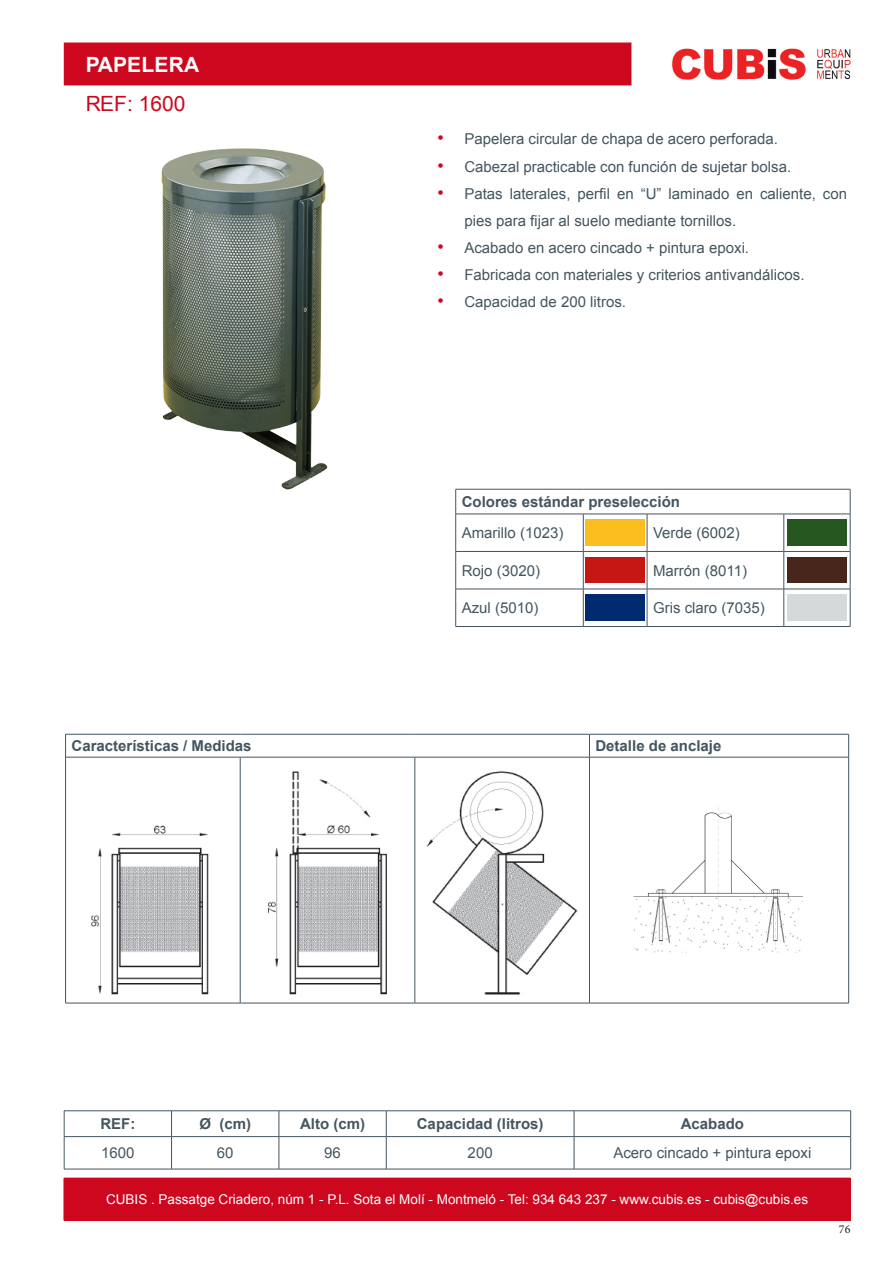
<style>
.page{position:relative;width:893px;height:1263px;background:#fff}
.page>*{position:absolute;margin:0;border:0;box-sizing:border-box;transform-origin:0 0}
.t1{font:21px "Arial";color:#cd071e}
.t2{font:700 21px "Arial";letter-spacing:.01em;color:#fff}
.Viñetas{font:15px/27px "Arial";color:#45555f}
.t3{font:700 15px "Arial";color:#45555f}
.t4{font:13.5px "Arial";color:#fff}
.t5{font:12px "Minion Pro";color:#231f20}
.s1{font-size:18px;color:#cd071e}
</style>
<div class="page">
<div style="left:64px;top:1178px;width:786px;height:42px;background:#cd071e"></div>
<hr style="left:850px;top:1178px;width:1px;height:42px;background:#cd071e">
<hr style="left:64px;top:1220px;width:786px;height:1px;background:#cd071e">
<img style="left:672px;top:48px;width:179px;height:32px">
<div style="left:64px;top:43px;width:567px;height:42px;background:#cd071e"></div>
<hr style="left:64px;top:1110px;width:108px;height:1px;background:#45555f">
<hr style="left:172px;top:1110px;width:107px;height:1px;background:#45555f">
<hr style="left:279px;top:1110px;width:107px;height:1px;background:#45555f">
<hr style="left:386px;top:1110px;width:188px;height:1px;background:#45555f">
<hr style="left:574px;top:1110px;width:277px;height:1px;background:#45555f">
<svg style="left:64px;top:1111px;width:787px;height:58px"></svg>
<hr style="left:64px;top:1136px;width:108px;height:1px;background:#45555f">
<hr style="left:64px;top:1137px;width:1px;height:32px;background:#45555f">
<hr style="left:172px;top:1136px;width:107px;height:1px;background:#45555f">
<hr style="left:171px;top:1137px;width:1px;height:32px;background:#45555f">
<hr style="left:279px;top:1136px;width:107px;height:1px;background:#45555f">
<hr style="left:279px;top:1137px;width:1px;height:32px;background:#45555f">
<hr style="left:386px;top:1136px;width:188px;height:1px;background:#45555f">
<hr style="left:386px;top:1137px;width:1px;height:32px;background:#45555f">
<hr style="left:574px;top:1136px;width:277px;height:1px;background:#45555f">
<hr style="left:574px;top:1137px;width:1px;height:32px;background:#45555f">
<hr style="left:850px;top:1137px;width:1px;height:32px;background:#45555f">
<hr style="left:64px;top:1169px;width:108px;height:1px;background:#45555f">
<hr style="left:172px;top:1169px;width:107px;height:1px;background:#45555f">
<hr style="left:279px;top:1169px;width:107px;height:1px;background:#45555f">
<hr style="left:386px;top:1169px;width:188px;height:1px;background:#45555f">
<hr style="left:574px;top:1169px;width:277px;height:1px;background:#45555f">
<svg style="left:66px;top:735px;width:782px;height:268px"></svg>
<svg style="left:65px;top:735px;width:1px;height:22px"></svg>
<svg style="left:589px;top:735px;width:1px;height:22px"></svg>
<svg style="left:848px;top:735px;width:1px;height:22px"></svg>
<hr style="left:65px;top:734px;width:175px;height:1px;background:#45555f">
<hr style="left:240px;top:734px;width:175px;height:1px;background:#45555f">
<hr style="left:415px;top:734px;width:174px;height:1px;background:#45555f">
<hr style="left:589px;top:734px;width:260px;height:1px;background:#45555f">
<hr style="left:65px;top:757px;width:1px;height:246px;background:#45555f">
<hr style="left:65px;top:757px;width:175px;height:1px;background:#45555f">
<hr style="left:65px;top:1003px;width:175px;height:1px;background:#45555f">
<hr style="left:240px;top:757px;width:1px;height:246px;background:#45555f">
<hr style="left:415px;top:757px;width:1px;height:246px;background:#45555f">
<hr style="left:589px;top:757px;width:1px;height:246px;background:#45555f">
<hr style="left:848px;top:757px;width:1px;height:246px;background:#45555f">
<hr style="left:240px;top:757px;width:175px;height:1px;background:#45555f">
<hr style="left:415px;top:757px;width:174px;height:1px;background:#45555f">
<hr style="left:589px;top:757px;width:260px;height:1px;background:#45555f">
<hr style="left:240px;top:1003px;width:175px;height:1px;background:#45555f">
<hr style="left:415px;top:1003px;width:174px;height:1px;background:#45555f">
<hr style="left:589px;top:1003px;width:260px;height:1px;background:#45555f">
<img style="left:88px;top:763px;width:129px;height:234px">
<img style="left:263px;top:763px;width:129px;height:234px">
<img style="left:424px;top:763px;width:156px;height:234px">
<img style="left:632px;top:806px;width:175px;height:148px">
<img style="left:162px;top:149px;width:166px;height:340px">
<svg style="left:456px;top:490px;width:394px;height:136px"></svg>
<svg style="left:455px;top:490px;width:1px;height:24px"></svg>
<svg style="left:850px;top:489px;width:1px;height:25px"></svg>
<hr style="left:455px;top:489px;width:128px;height:1px;background:#45555f">
<hr style="left:583px;top:489px;width:64px;height:1px;background:#45555f">
<hr style="left:647px;top:489px;width:137px;height:1px;background:#45555f">
<hr style="left:784px;top:489px;width:66px;height:1px;background:#45555f">
<hr style="left:455px;top:514px;width:1px;height:37px;background:#45555f">
<hr style="left:455px;top:514px;width:128px;height:1px;background:#45555f">
<hr style="left:583px;top:514px;width:1px;height:37px;background:#45555f">
<hr style="left:583px;top:514px;width:64px;height:1px;background:#45555f">
<hr style="left:647px;top:514px;width:1px;height:37px;background:#45555f">
<hr style="left:647px;top:514px;width:137px;height:1px;background:#45555f">
<hr style="left:783px;top:514px;width:1px;height:37px;background:#45555f">
<hr style="left:850px;top:514px;width:1px;height:37px;background:#45555f">
<hr style="left:784px;top:514px;width:66px;height:1px;background:#45555f">
<hr style="left:455px;top:552px;width:1px;height:37px;background:#45555f">
<hr style="left:455px;top:551px;width:128px;height:1px;background:#45555f">
<hr style="left:583px;top:552px;width:1px;height:37px;background:#45555f">
<hr style="left:583px;top:551px;width:64px;height:1px;background:#45555f">
<hr style="left:647px;top:552px;width:1px;height:37px;background:#45555f">
<hr style="left:647px;top:551px;width:137px;height:1px;background:#45555f">
<hr style="left:783px;top:552px;width:1px;height:37px;background:#45555f">
<hr style="left:850px;top:552px;width:1px;height:37px;background:#45555f">
<hr style="left:784px;top:551px;width:66px;height:1px;background:#45555f">
<hr style="left:455px;top:589px;width:1px;height:37px;background:#45555f">
<hr style="left:455px;top:589px;width:128px;height:1px;background:#45555f">
<hr style="left:455px;top:626px;width:128px;height:1px;background:#45555f">
<hr style="left:583px;top:589px;width:1px;height:37px;background:#45555f">
<hr style="left:583px;top:589px;width:64px;height:1px;background:#45555f">
<hr style="left:583px;top:626px;width:64px;height:1px;background:#45555f">
<hr style="left:647px;top:589px;width:1px;height:37px;background:#45555f">
<hr style="left:647px;top:589px;width:137px;height:1px;background:#45555f">
<hr style="left:647px;top:626px;width:137px;height:1px;background:#45555f">
<hr style="left:783px;top:589px;width:1px;height:37px;background:#45555f">
<hr style="left:850px;top:589px;width:1px;height:37px;background:#45555f">
<hr style="left:784px;top:589px;width:66px;height:1px;background:#45555f">
<hr style="left:784px;top:626px;width:66px;height:1px;background:#45555f">
<img style="left:585px;top:520px;width:60px;height:25px">
<img style="left:787px;top:520px;width:60px;height:25px">
<div style="left:585px;top:557px;width:60px;height:26px;background:#c61712"></div>
<div style="left:787px;top:557px;width:60px;height:26px;background:#47271c"></div>
<img style="left:585px;top:595px;width:60px;height:25px">
<img style="left:787px;top:595px;width:60px;height:25px">
<h1 class="t2" style="left:85px;top:50px;width:116px">PAPELERA</h1>
<h1 class="t1" style="left:85px;top:90px;width:102px">REF: 1600</h1>
<p class="Viñetas" style="left:437px;top:126px;width:342px"><span class="s1">•</span> Papelera circular de chapa de acero perforada.</p>
<p class="Viñetas" style="left:437px;top:153px;width:355px"><span class="s1">•</span> Cabezal practicable con función de sujetar bolsa.</p>
<p class="Viñetas" style="left:464px;top:180px;width:384px;text-indent:-27px"><span class="s1">•</span> Patas laterales, perfil en “U” laminado en caliente, con pies para fijar al suelo mediante tornillos.</p>
<p class="Viñetas" style="left:437px;top:234px;width:313px"><span class="s1">•</span> Acabado en acero cincado + pintura epoxi.</p>
<p class="Viñetas" style="left:437px;top:261px;width:369px"><span class="s1">•</span> Fabricada con materiales y criterios antivandálicos.</p>
<p class="Viñetas" style="left:437px;top:288px;width:190px"><span class="s1">•</span> Capacidad de 200 litros.</p>
<p class="t3" style="left:462px;top:492px;width:220px">Colores estándar preselección</p>
<p class="Viñetas" style="left:462px;top:519px;width:103px">Amarillo (1023)</p>
<p class="Viñetas" style="left:653px;top:519px;width:88px">Verde (6002)</p>
<p class="Viñetas" style="left:462px;top:557px;width:80px">Rojo (3020)</p>
<p class="Viñetas" style="left:653px;top:557px;width:95px">Marrón (8011)</p>
<p class="Viñetas" style="left:462px;top:595px;width:78px">Azul (5010)</p>
<p class="Viñetas" style="left:653px;top:595px;width:113px">Gris claro (7035)</p>
<p class="t3" style="left:72px;top:736px;width:182px">Características / Medidas</p>
<p class="t3" style="left:595px;top:736px;width:127px">Detalle de anclaje</p>
<p class="t3" style="left:100px;top:1114px;width:36px">REF:</p>
<p class="t3" style="left:199px;top:1114px;width:53px">Ø (cm)</p>
<p class="t3" style="left:300px;top:1114px;width:66px">Alto (cm)</p>
<p class="t3" style="left:417px;top:1114px;width:128px">Capacidad (litros)</p>
<p class="t3" style="left:681px;top:1114px;width:65px">Acabado</p>
<p class="Viñetas" style="left:101px;top:1140px;width:35px">1600</p>
<p class="Viñetas" style="left:217px;top:1140px;width:18px">60</p>
<p class="Viñetas" style="left:324px;top:1140px;width:18px">96</p>
<p class="Viñetas" style="left:468px;top:1140px;width:27px">200</p>
<p class="Viñetas" style="left:613px;top:1140px;width:200px">Acero cincado + pintura epoxi</p>
<p class="t4" style="left:106px;top:1190px;width:704px">CUBIS . Passatge Criadero, núm 1 - P.L. Sota el Molí - Montmeló - Tel: 934 643 237 - www.cubis.es - cubis@cubis.es</p>
<p class="t5" style="left:839px;top:1221px;width:13px">76</p>
</div>
